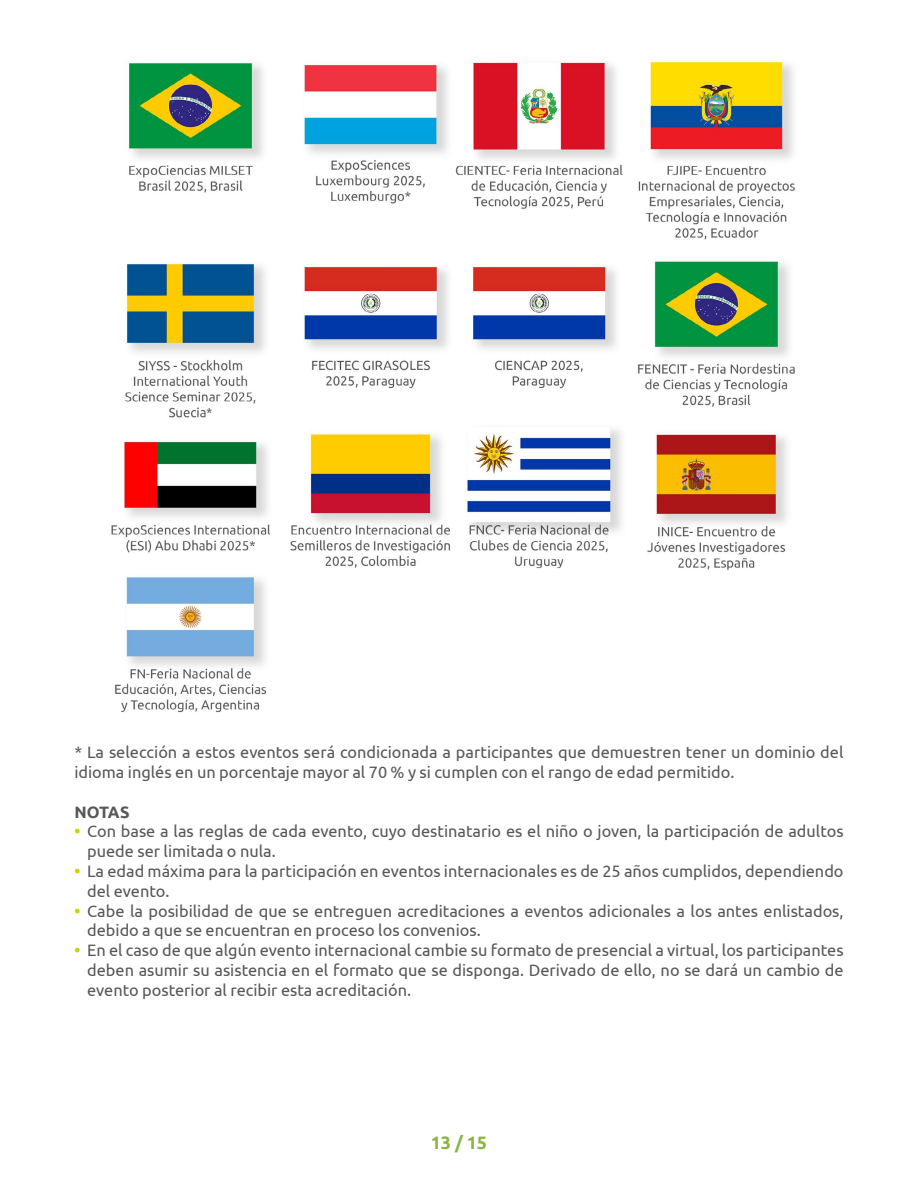
<style>
.page{position:relative;width:918px;height:1188px;background:#fff}
.page>*{position:absolute;margin:0;border:0;box-sizing:border-box;transform-origin:0 0}
.t1{font:700 18px "Ubuntu";color:#8ab444}
.t2{font:16.5px/19.8px "Ubuntu";color:#575756}
.t3{font:700 16.5px "Ubuntu";letter-spacing:-.01em;color:#575756}
.s1{font-weight:700;color:#c8d300}
</style>
<div class="page">
<img style="left:111px;top:61px;width:684px;height:652px">
<p class="t2" style="left:74px;top:742px;width:771px">* La selección a estos eventos será condicionada a participantes que demuestren tener un dominio del idioma inglés en un porcentaje mayor al 70 % y si cumplen con el rango de edad permitido.</p>
<p class="t3" style="left:74px;top:802px;width:57px">NOTAS</p>
<p class="t2" style="left:87px;top:821px;width:758px;text-indent:-13px"><span class="s1">•</span> Con base a las reglas de cada evento, cuyo destinatario es el niño o joven, la participación de adultos puede ser limitada o nula.</p>
<p class="t2" style="left:87px;top:861px;width:758px;text-indent:-13px"><span class="s1">•</span> La edad máxima para la participación en eventos internacionales es de 25 años cumplidos, dependiendo del evento.</p>
<p class="t2" style="left:87px;top:900px;width:758px;text-indent:-13px"><span class="s1">•</span> Cabe la posibilidad de que se entreguen acreditaciones a eventos adicionales a los antes enlistados, debido a que se encuentran en proceso los convenios.</p>
<p class="t2" style="left:87px;top:940px;width:758px;text-align:justify;text-indent:-13px"><span class="s1">•</span> En el caso de que algún evento internacional cambie su formato de presencial a virtual, los participantes deben asumir su asistencia en el formato que se disponga. Derivado de ello, no se dará un cambio de evento posterior al recibir esta acreditación.</p>
<p class="t1" style="left:431px;top:1132px;width:58px">13 / 15</p>
</div>
